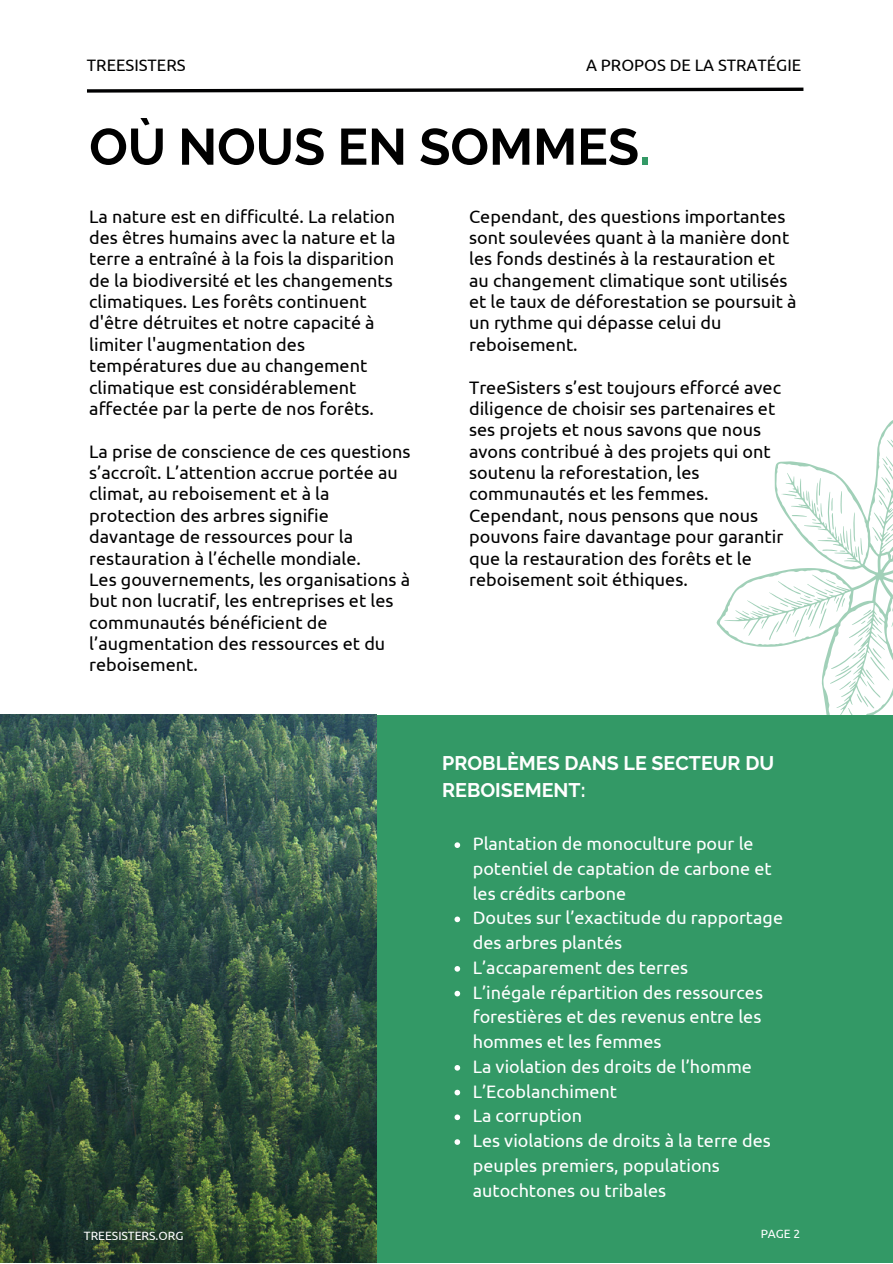
<style>
.page{position:relative;width:893px;height:1264px;background:#fff}
.page>*{position:absolute;margin:0;border:0;box-sizing:border-box;transform-origin:0 0}
.t1{font:700 51px "Raleway";color:#000}
.t2{font:700 19.65px/27px "Raleway";color:#fff}
.t3{font:18px/21.3px "Ubuntu";color:#000001}
.t4{font:18px/24.8px "Ubuntu";color:#fff}
.t5{font:16.5px "Ubuntu";color:#000001}
.t6{font:12px "Ubuntu";color:#fff}
.s1{color:#396}
</style>
<div class="page">
<svg style="left:716px;top:420px;width:176px;height:223px"></svg>
<svg style="left:781px;top:478px;width:81px;height:79px"></svg>
<svg style="left:887px;top:440px;width:5px;height:8px"></svg>
<svg style="left:885px;top:522px;width:7px;height:19px"></svg>
<svg style="left:874px;top:535px;width:3px;height:6px"></svg>
<svg style="left:882px;top:458px;width:10px;height:13px"></svg>
<svg style="left:877px;top:477px;width:13px;height:28px"></svg>
<svg style="left:742px;top:579px;width:150px;height:135px"></svg>
<svg style="left:87px;top:87px;width:717px;height:6px"></svg>
<div style="left:375px;top:714px;width:517px;height:548px;background:#396"></div>
<img style="left:0;top:714px;width:377px;height:548px">
<svg style="left:454px;top:842px;width:6px;height:6px"></svg>
<svg style="left:454px;top:916px;width:6px;height:6px"></svg>
<svg style="left:454px;top:966px;width:6px;height:5px"></svg>
<svg style="left:454px;top:990px;width:6px;height:6px"></svg>
<svg style="left:454px;top:1065px;width:6px;height:5px"></svg>
<svg style="left:454px;top:1089px;width:6px;height:6px"></svg>
<svg style="left:454px;top:1114px;width:6px;height:6px"></svg>
<svg style="left:454px;top:1139px;width:6px;height:5px"></svg>
<p class="t5" style="left:87px;top:56px;width:100px">TREESISTERS</p>
<p class="t5" style="left:586px;top:56px;width:217px">A PROPOS DE LA STRATÉGIE</p>
<p class="t1" style="left:89px;top:117px;width:562px">OÙ NOUS EN SOMMES<span class="s1">.</span></p>
<p class="t3" style="left:89px;top:205px;width:307px">La nature est en difficulté. La relation des êtres humains avec la nature et la terre a entraîné à la fois la disparition de la biodiversité et les changements climatiques. Les forêts continuent d'être détruites et notre capacité à limiter l'augmentation des températures due au changement climatique est considérablement affectée par la perte de nos forêts.</p>
<p class="t3" style="left:89px;top:440px;width:322px">La prise de conscience de ces questions s’accroît. L’attention accrue portée au climat, au reboisement et à la protection des arbres signifie davantage de ressources pour la restauration à l’échelle mondiale.</p>
<p class="t3" style="left:89px;top:568px;width:322px">Les gouvernements, les organisations à but non lucratif, les entreprises et les communautés bénéficient de l’augmentation des ressources et du reboisement.</p>
<p class="t3" style="left:469px;top:205px;width:329px">Cependant, des questions importantes sont soulevées quant à la manière dont les fonds destinés à la restauration et au changement climatique sont utilisés et le taux de déforestation se poursuit à un rythme qui dépasse celui du reboisement.</p>
<p class="t3" style="left:469px;top:376px;width:313px">TreeSisters s’est toujours efforcé avec diligence de choisir ses partenaires et ses projets et nous savons que nous avons contribué à des projets qui ont soutenu la reforestation, les communautés et les femmes.</p>
<p class="t3" style="left:469px;top:504px;width:316px">Cependant, nous pensons que nous pouvons faire davantage pour garantir que la restauration des forêts et le reboisement soit éthiques.</p>
<p class="t2" style="left:442px;top:750px;width:333px">PROBLÈMES DANS LE SECTEUR DU<br>REBOISEMENT:</p>
<p class="t4" style="left:472px;top:831px;width:300px">Plantation de monoculture pour le potentiel de captation de carbone et les crédits carbone</p>
<p class="t4" style="left:472px;top:905px;width:312px">Doutes sur l’exactitude du rapportage des arbres plantés</p>
<p class="t4" style="left:472px;top:954px;width:217px">L’accaparement des terres</p>
<p class="t4" style="left:472px;top:979px;width:292px;text-align:justify">L’inégale répartition des ressources forestières et des revenus entre les hommes et les femmes</p>
<p class="t4" style="left:472px;top:1053px;width:281px">La violation des droits de l’homme</p>
<p class="t4" style="left:472px;top:1078px;width:146px">L’Ecoblanchiment</p>
<p class="t4" style="left:472px;top:1103px;width:111px">La corruption</p>
<p class="t4" style="left:472px;top:1127px;width:299px">Les violations de droits à la terre des peuples premiers, populations autochtones ou tribales</p>
<p class="t6" style="left:84px;top:1228px;width:101px">TREESISTERS.ORG</p>
<p class="t6" style="left:760px;top:1227px;width:41px">PAGE 2</p>
<p class="t6" style="left:87px;top:1228px;width:101px">TREESISTERS.ORG</p>
<p class="t6" style="left:756px;top:1227px;width:48px">PAGE 14</p>
</div>
